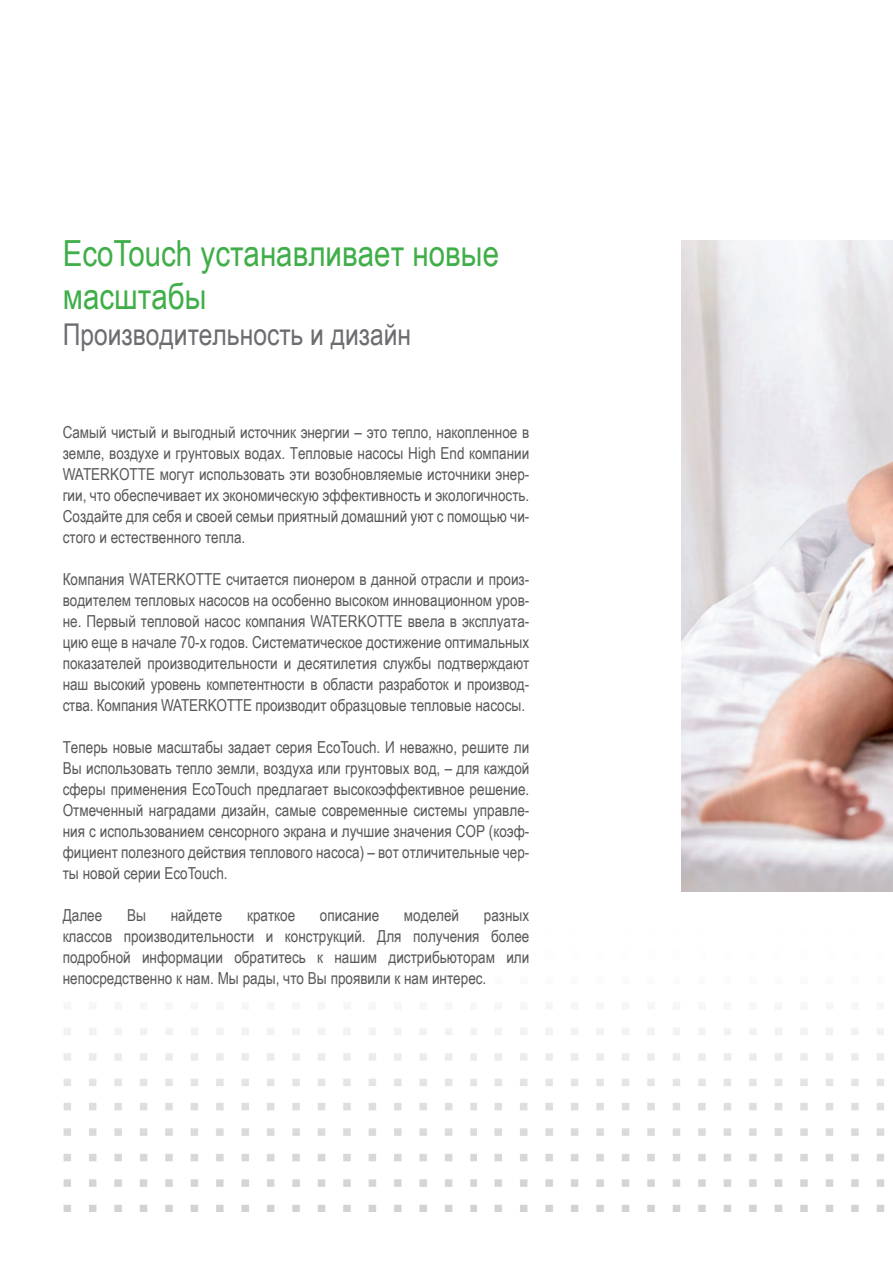
<style>
.page{position:relative;width:893px;height:1263px;background:#fff}
.page>*{position:absolute;margin:0;border:0;box-sizing:border-box;transform-origin:0 0}
.t1{font:36px/43.2px "Arial Narrow";color:#40ae49}
.t2{font:30px "Arial Narrow";color:#6c6d70}
.t3{font:16.5px/21px "Arial Narrow";color:#57585a;text-align:justify}
</style>
<div class="page">
<img style="left:64px;top:891px;width:829px;height:321px">
<img style="left:681px;top:240px;width:212px;height:651px">
<h1 class="t1" style="left:63px;top:230px;width:438px">EcoTouch устанавливает новые масштабы</h1>
<h2 class="t2" style="left:63px;top:312px;width:350px">Производительность и дизайн</h2>
<p class="t3" style="left:63px;top:421px;width:468px">Самый чистый и выгодный источник энергии – это тепло, накопленное в земле, воздухе и грунтовых водах. Тепловые насосы High End компании WATERKOTTE могут использовать эти возобновляемые источники энер&shy;гии, что обеспечивает их экономическую эффективность и экологичность.<br>Создайте для себя и своей семьи приятный домашний уют с помощью чи&shy;стого и естественного тепла.</p>
<p class="t3" style="left:63px;top:568px;width:468px">Компания WATERKOTTE считается пионером в данной отрасли и произ&shy;водителем тепловых насосов на особенно высоком инновационном уров&shy;не. Первый тепловой насос компания WATERKOTTE ввела в эксплуата&shy;цию еще в начале 70-х годов. Систематическое достижение оптимальных показателей производительности и десятилетия службы подтверждают наш высокий уровень компетентности в области разработок и производ&shy;ства. Компания WATERKOTTE производит образцовые тепловые насосы.</p>
<p class="t3" style="left:63px;top:736px;width:468px">Теперь новые масштабы задает серия EcoTouch. И неважно, решите ли Вы использовать тепло земли, воздуха или грунтовых вод, – для каждой сферы применения EcoTouch предлагает высокоэффективное решение.<br>Отмеченный наградами дизайн, самые современные системы управле&shy;ния с использованием сенсорного экрана и лучшие значения COP (коэф&shy;фициент полезного действия теплового насоса) – вот отличительные чер&shy;ты новой серии EcoTouch.</p>
<p class="t3" style="left:63px;top:904px;width:41px">Далее</p>
<p class="t3" style="left:127px;top:904px;width:21px">Вы</p>
<p class="t3" style="left:171px;top:904px;width:53px">найдете</p>
<p class="t3" style="left:247px;top:904px;width:50px">краткое</p>
<p class="t3" style="left:320px;top:904px;width:61px">описание</p>
<p class="t3" style="left:404px;top:904px;width:57px">моделей</p>
<p class="t3" style="left:63px;top:904px;width:468px;text-indent:421px">разных классов производительности и конструкций. Для получения более подробной информации обратитесь к нашим дистрибьюторам или непосредственно к нам. Мы рады, что Вы проявили к нам интерес.</p>
</div>
